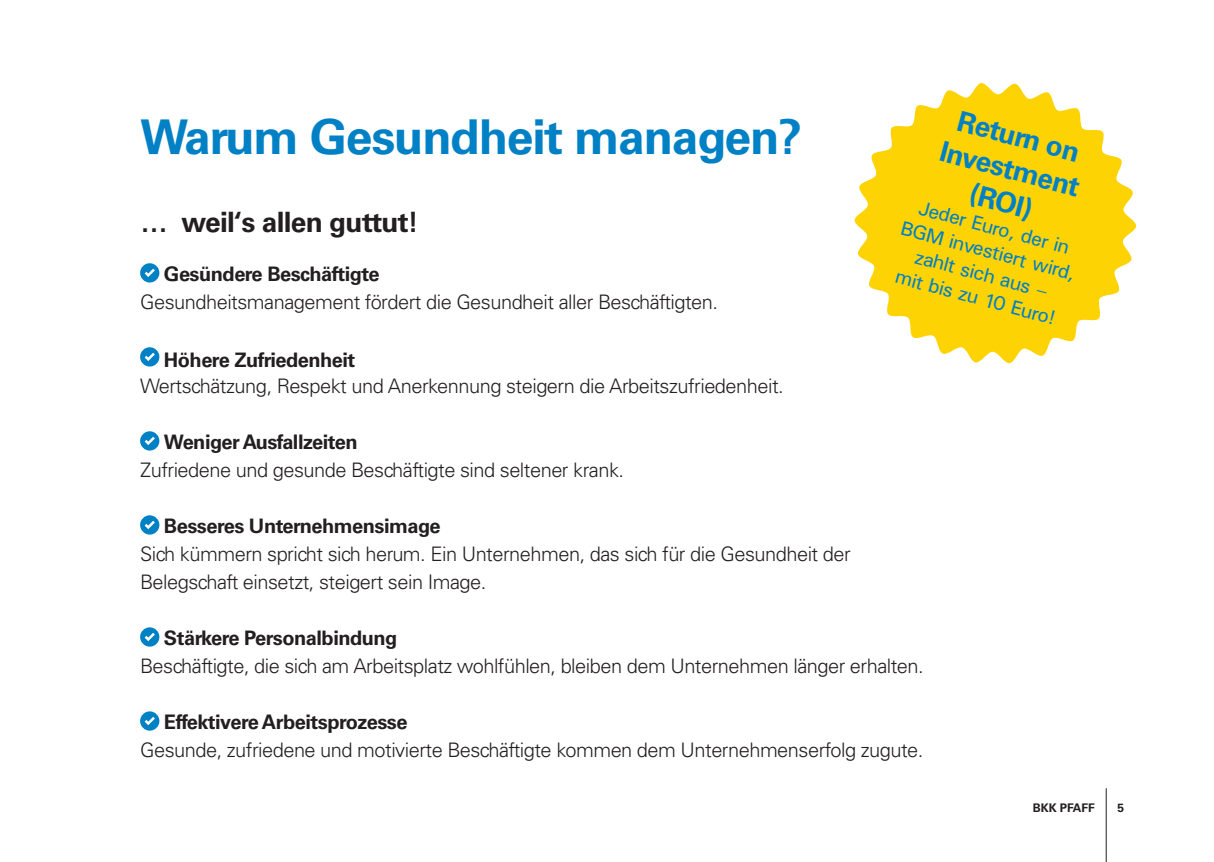
<style>
.page{position:relative;width:1214px;height:862px;background:#fff}
.page>*{position:absolute;margin:0;border:0;box-sizing:border-box;transform-origin:0 0}
.t1{font:700 48px "Univers";letter-spacing:-.025em;color:#0080c5}
.t2{font:700 28px/33.6px "Univers";color:#0080c5;text-align:center}
.t3{font:700 28px "Univers";letter-spacing:-.025em;color:#231f20}
.t4{font:300 20px/28px "Univers";letter-spacing:-.025em;color:#231f20}
.t5{font:700 20px "Univers";letter-spacing:-.025em;color:#231f20}
.t6{font:20px/24px "Univers";color:#0080c5;text-align:center}
.t7{font:700 11.8px "Univers";letter-spacing:-.005em;color:#231f20}
</style>
<div class="page">
<svg style="left:854px;top:83px;width:282px;height:281px;fill:#fed304"></svg>
<svg style="left:140px;top:263px;width:19px;height:19px"></svg>
<svg style="left:140px;top:347px;width:19px;height:19px"></svg>
<svg style="left:140px;top:431px;width:19px;height:19px"></svg>
<svg style="left:140px;top:515px;width:19px;height:19px"></svg>
<svg style="left:140px;top:627px;width:19px;height:19px"></svg>
<svg style="left:140px;top:711px;width:19px;height:19px"></svg>
<hr style="left:1105px;top:788px;width:1px;height:74px;background:#231f20">
<h2 class="t2" style="left:953px;top:102px;width:145px;rotate:15deg">Return on<br>Investment (ROI)</h2>
<h1 class="t1" style="left:140px;top:109px;width:663px">Warum Gesundheit managen?</h1>
<p class="t6" style="left:910px;top:192px;width:181px;rotate:15deg">Jeder Euro, der in<br>BGM investiert wird, zahlt sich aus –<br>mit bis zu 10 Euro!</p>
<h2 class="t3" style="left:140px;top:206px;width:280px">… weil‘s allen guttut!</h2>
<p class="t5" style="left:164px;top:262px;width:217px">Gesündere Beschäftigte</p>
<p class="t4" style="left:140px;top:287px;width:575px">Gesundheitsmanagement fördert die Gesundheit aller Beschäftigten.</p>
<p class="t5" style="left:164px;top:348px;width:193px">Höhere Zufriedenheit</p>
<p class="t4" style="left:140px;top:371px;width:641px">Wertschätzung, Respekt und Anerkennung steigern die Arbeitszufriedenheit.</p>
<p class="t5" style="left:164px;top:430px;width:195px">Weniger Ausfallzeiten</p>
<p class="t4" style="left:140px;top:455px;width:481px">Zufriedene und gesunde Beschäftigte sind seltener krank.</p>
<p class="t5" style="left:164px;top:514px;width:278px">Besseres Unternehmensimage</p>
<p class="t4" style="left:140px;top:539px;width:712px">Sich kümmern spricht sich herum. Ein Unternehmen, das sich für die Gesundheit der<br>Belegschaft einsetzt, steigert sein Image.</p>
<p class="t5" style="left:164px;top:626px;width:235px">Stärkere Personalbindung</p>
<p class="t4" style="left:140px;top:651px;width:781px">Beschäftigte, die sich am Arbeitsplatz wohlfühlen, bleiben dem Unternehmen länger erhalten.</p>
<p class="t5" style="left:164px;top:710px;width:245px">Effektivere Arbeitsprozesse</p>
<p class="t4" style="left:140px;top:735px;width:780px">Gesunde, zufriedene und motivierte Beschäftigte kommen dem Unternehmenserfolg zugute.</p>
<p class="t7" style="left:1032px;top:801px;width:63px">BKK PFAFF</p>
<p class="t7" style="left:1117px;top:801px;width:8px">5</p>
</div>
